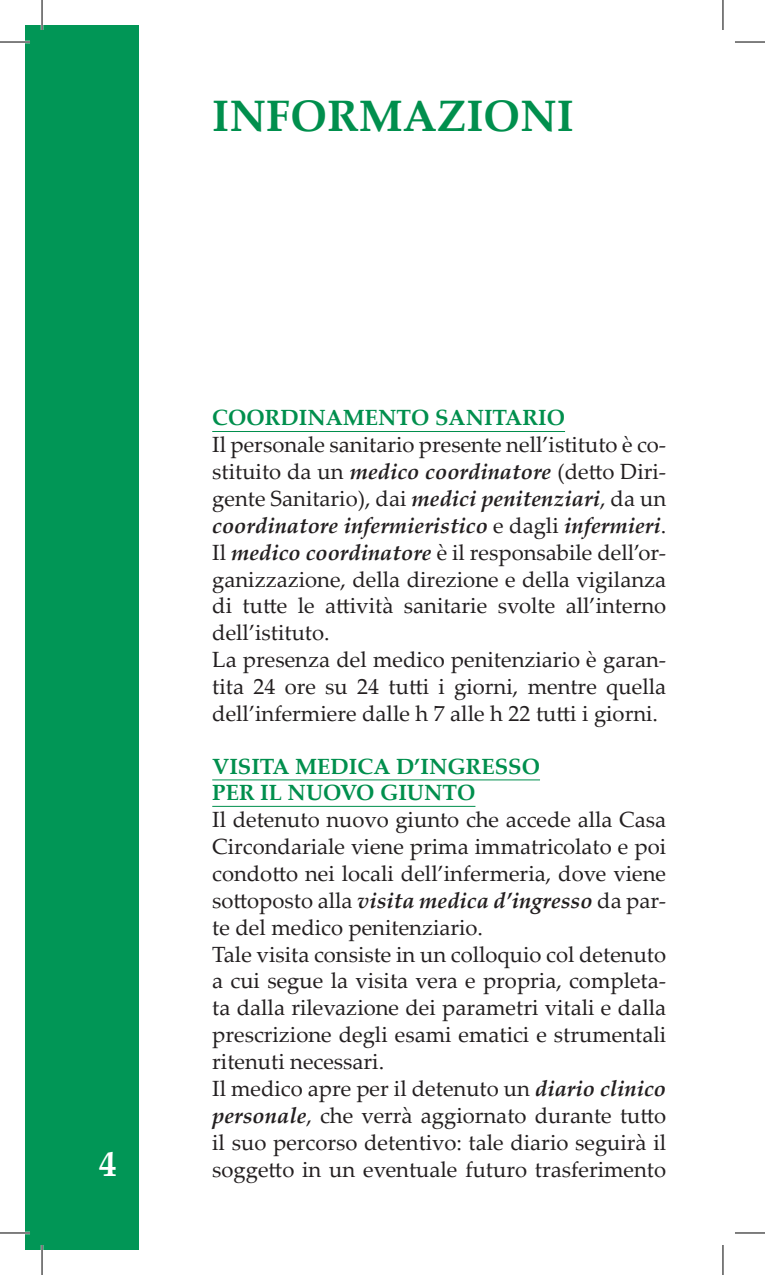
<style>
.page{position:relative;width:765px;height:1275px;background:#fff}
.page>*{position:absolute;margin:0;border:0;box-sizing:border-box;transform-origin:0 0}
.t1{font:700 44px "Palatino Linotype";color:#008f4d}
.t2{font:700 36px "Palatino Linotype";color:#fff}
.t3{font:22px/26.8px "Palatino Linotype";color:#231f20}
.t4{font:700 22px "Palatino Linotype";color:#008f4d}
.s1{font-weight:700;font-style:italic}
</style>
<div class="page">
<div style="left:25px;top:25px;width:113px;height:1225px;background:#019656"></div>
<hr style="left:212px;top:431px;width:353px;height:1px;background:#008f4d">
<hr style="left:212px;top:779px;width:328px;height:1px;background:#008f4d">
<hr style="left:212px;top:806px;width:263px;height:1px;background:#008f4d">
<hr style="left:0;top:41px;width:30px;height:2px;background:#fff">
<hr style="left:0;top:1231px;width:30px;height:3px;background:#fff">
<hr style="left:41px;top:0;width:2px;height:30px;background:#fff">
<hr style="left:41px;top:1245px;width:2px;height:30px;background:#fff">
<hr style="left:0;top:42px;width:30px;height:1px;background:#000">
<hr style="left:734px;top:42px;width:30px;height:1px;background:#000">
<hr style="left:0;top:1232px;width:30px;height:1px;background:#000">
<hr style="left:734px;top:1232px;width:30px;height:1px;background:#000">
<hr style="left:42px;top:0;width:1px;height:30px;background:#000">
<hr style="left:42px;top:1245px;width:1px;height:30px;background:#000">
<hr style="left:722px;top:0;width:1px;height:30px;background:#000">
<hr style="left:722px;top:1245px;width:1px;height:30px;background:#000">
<h1 class="t1" style="left:212px;top:85px;width:363px">INFORMAZIONI</h1>
<h2 class="t2" style="left:99px;top:1138px;width:19px">4</h2>
<p class="t4" style="left:212px;top:402px;width:33px">COORDIN</p>
<p class="t4" style="left:325px;top:402px;width:56px">AMENTO</p>
<p class="t4" style="left:435px;top:402px;width:102px">SANITARIO</p>
<p class="t3" style="left:212px;top:430px;width:455px">Il personale sanitario presente nell’istituto è co&shy;stituito da un <span class="s1">medico coordinatore</span> (detto Diri&shy;gente Sanitario), dai <span class="s1">medici penitenziari</span>, da un <span class="s1">coordinatore infermieristico</span> e dagli <span class="s1">infermieri</span>.<br>Il <span class="s1">medico coordinatore</span> è il responsabile dell’or&shy;ganizzazione, della direzione e della vigilanza di tutte le attività sanitarie svolte all’interno dell’istituto.<br>La presenza del medico penitenziario è garan&shy;tita 24 ore su 24 tutti i giorni, mentre quella dell’infermiere dalle h 7 alle h 22 tutti i giorni.</p>
<p class="t4" style="left:212px;top:750px;width:120px">VISITA MEDIC</p>
<p class="t4" style="left:373px;top:750px;width:166px">A D’INGRESSO</p>
<p class="t4" style="left:212px;top:777px;width:94px">PER IL NUOVO</p>
<p class="t4" style="left:380px;top:777px;width:35px">GIUNTO</p>
<p class="t3" style="left:212px;top:805px;width:455px">Il detenuto nuovo giunto che accede alla Casa Circondariale viene prima immatricolato e poi condotto nei locali dell’infermeria, dove viene sottoposto alla <span class="s1">visita medica d’ingresso</span> da par&shy;te del medico penitenziario.<br>Tale visita consiste in un colloquio col detenuto a cui segue la visita vera e propria, completa&shy;ta dalla rilevazione dei parametri vitali e dalla prescrizione degli esami ematici e strumentali ritenuti necessari.<br>Il medico apre per il detenuto un <span class="s1">diario clinico personale</span>, che verrà aggiornato durante tutto il suo percorso detentivo: tale diario seguirà il soggetto in un eventuale futuro trasferimento</p>
</div>
